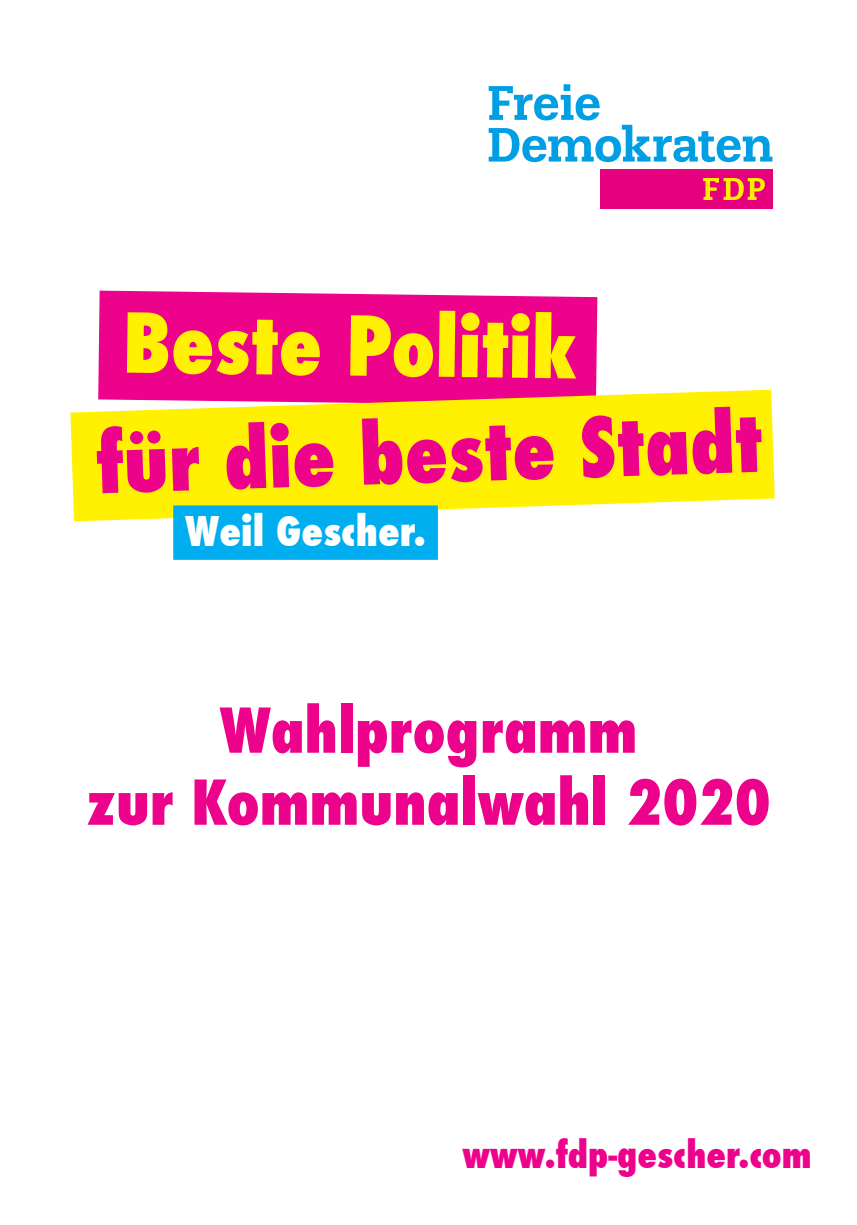
<style>
.page{position:relative;width:857px;height:1225px;background:#fff}
.page>*{position:absolute;margin:0;border:0;box-sizing:border-box;transform-origin:0 0}
.t1{font:800 condensed 80px "Futura";color:#ed028c}
.t2{font:800 condensed 80px "Futura";color:#fff101}
.t3{font:800 condensed 60px "Futura";color:#ed028c}
.t4{font:800 condensed 40px "Futura";color:#fff}
.t5{font:800 condensed 36px "Futura";color:#ed028c}
</style>
<div class="page">
<svg style="left:99px;top:290px;width:499px;height:42px;background:#ee1996"></svg>
<svg style="left:70px;top:332px;width:705px;height:228px"></svg>
<div style="left:173px;top:505px;width:264px;height:55px;background:#00aeef"></div>
<svg style="left:488px;top:86px;width:284px;height:76px"></svg>
<div style="left:563px;top:84px;width:7px;height:7px;background:#009ee3"></div>
<div style="left:599px;top:170px;width:173px;height:39px;background:#e5007d"></div>
<svg style="left:703px;top:178px;width:61px;height:22px"></svg>
<p class="t2" style="left:124px;top:287px;width:455px;rotate:1deg">Beste Politik</p>
<p class="t1" style="left:94px;top:410px;width:667px;rotate:-2deg">für die beste Stadt</p>
<p class="t4" style="left:185px;top:504px;width:242px">Weil Gescher.</p>
<p class="t3" style="left:219px;top:689px;width:419px">Wahlprogramm</p>
<p class="t3" style="left:86px;top:761px;width:685px">zur Kommunalwahl 2020</p>
<p class="t5" style="left:462px;top:1130px;width:350px">www.fdp-gescher.com</p>
</div>
